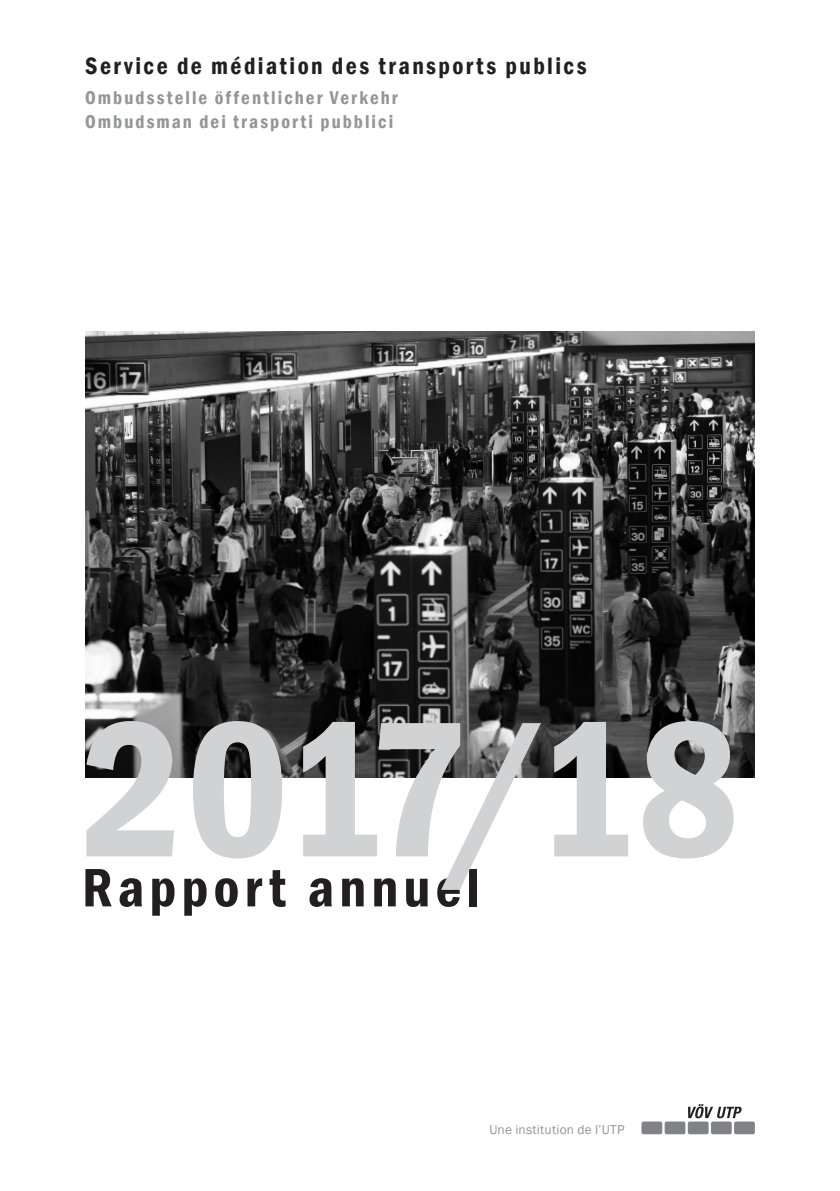
<style>
.page{position:relative;width:840px;height:1191px;background:#fff}
.page>*{position:absolute;margin:0;border:0;box-sizing:border-box;transform-origin:0 0}
.t1{font:600 condensed 200px "Franklin Gothic";letter-spacing:-.01em;color:#d1d2d4}
.t2{font:600 condensed 56px "Franklin Gothic";letter-spacing:.095em;color:#231f20}
.t3{font:600 condensed 24.4px "Franklin Gothic";letter-spacing:.1em;color:#231f20}
.t4{font:600 condensed 19px/24.4px "Franklin Gothic";letter-spacing:.11em;color:#939598}
.t5{font:13.2px "Franklin Gothic";letter-spacing:.02em;color:#939598}
</style>
<div class="page">
<img style="left:85px;top:332px;width:669px;height:446px">
<div style="left:733px;top:1121px;width:21px;height:13px;background:#808285;border-radius:2px"></div>
<div style="left:710px;top:1121px;width:21px;height:13px;background:#808285;border-radius:2px"></div>
<div style="left:687px;top:1121px;width:21px;height:13px;background:#808285;border-radius:2px"></div>
<div style="left:664px;top:1121px;width:21px;height:13px;background:#808285;border-radius:2px"></div>
<div style="left:641px;top:1121px;width:21px;height:13px;background:#808285;border-radius:2px"></div>
<svg style="left:688px;top:1104px;width:53px;height:14px"></svg>
<p class="t3" style="left:85px;top:49px;width:502px">Service de médiation des transports publics</p>
<p class="t4" style="left:85px;top:85px;width:314px">Ombudsstelle öffentlicher Verkehr<br>Ombudsman dei trasporti pubblici</p>
<h1 class="t1" style="left:81px;top:656px;width:659px">2017/18</h1>
<h2 class="t2" style="left:82px;top:850px;width:399px">Rapport annuel</h2>
<p class="t5" style="left:489px;top:1121px;width:136px">Une institution de l’UTP</p>
</div>
